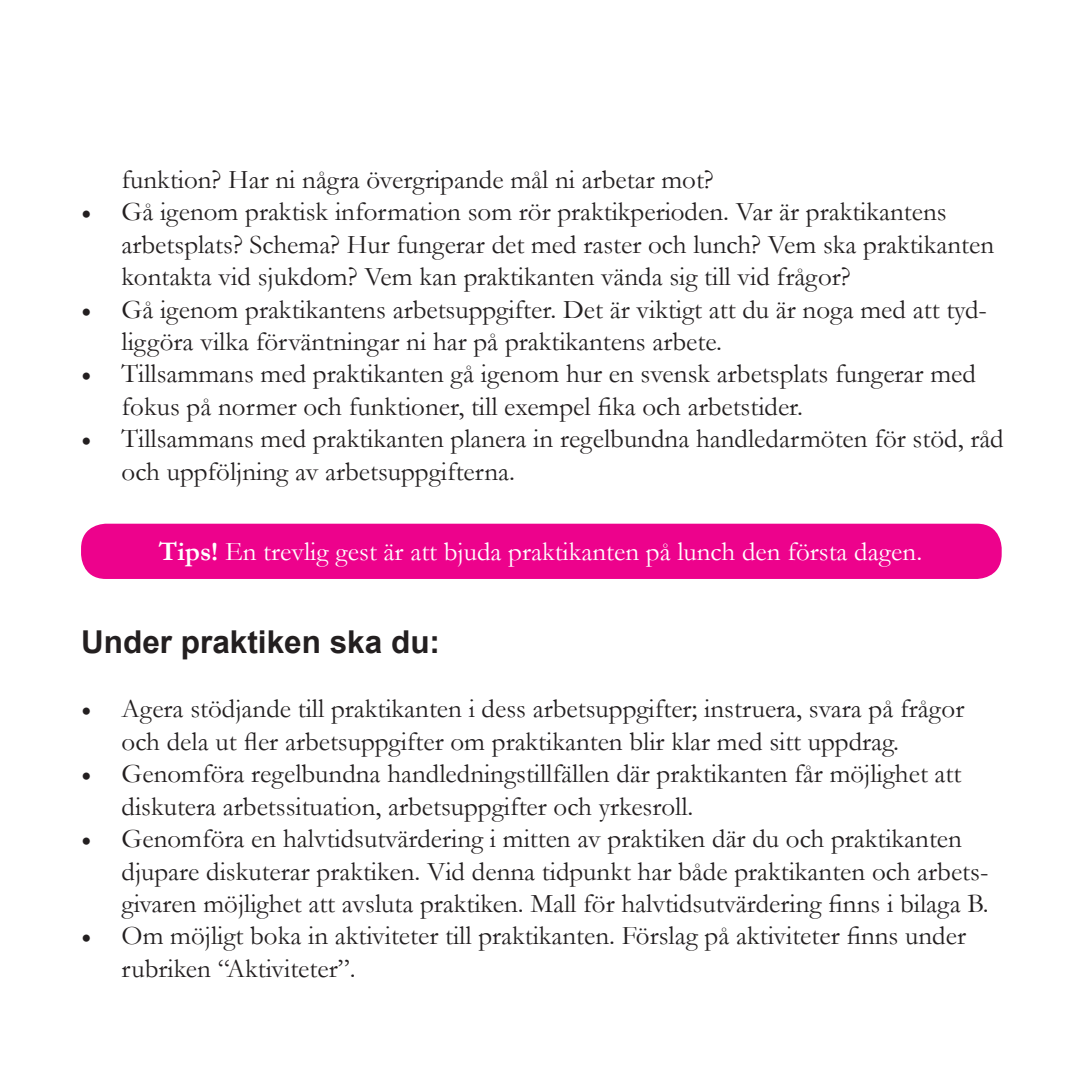
<style>
.page{position:relative;width:1085px;height:1085px;background:#fff}
.page>*{position:absolute;margin:0;border:0;box-sizing:border-box;transform-origin:0 0}
.t1{font:700 31.5px "Arial";color:#231f20}
.t2{font:27px/32.4px "Garamond";color:#231f20}
.t3{font:27px "Garamond";color:#fff}
.s1{font-family:"Minion Pro"}
.s2{font-weight:700}
</style>
<div class="page">
<div style="left:81px;top:523px;width:920px;height:56px;background:#ed028c;border-radius:25px"></div>
<p class="t2" style="left:122px;top:162px;width:593px">funktion? Har ni några övergripande mål ni arbetar mot?</p>
<p class="t2" style="left:122px;top:195px;width:873px;text-indent:-40px"><span class="s1">•</span> Gå igenom praktisk information som rör praktikperioden. Var är praktikantens arbetsplats? Schema? Hur fungerar det med raster och lunch? Vem ska praktikanten kontakta vid sjukdom? Vem kan praktikanten vända sig till vid frågor?</p>
<p class="t2" style="left:122px;top:292px;width:866px;text-indent:-40px"><span class="s1">•</span> Gå igenom praktikantens arbetsuppgifter. Det är viktigt att du är noga med att tyd&shy;liggöra vilka förväntningar ni har på praktikantens arbete.</p>
<p class="t2" style="left:122px;top:357px;width:855px;text-indent:-40px"><span class="s1">•</span> Tillsammans med praktikanten gå igenom hur en svensk arbetsplats fungerar med fokus på normer och funktioner, till exempel fika och arbetstider.</p>
<p class="t2" style="left:122px;top:422px;width:883px;text-indent:-40px"><span class="s1">•</span> Tillsammans med praktikanten planera in regelbundna handledarmöten för stöd, råd och uppföljning av arbetsuppgifterna.</p>
<p class="t3" style="left:159px;top:533px;width:764px"><span class="s2">Tips!</span> En trevlig gest är att bjuda praktikanten på lunch den första dagen.</p>
<p class="t1" style="left:81px;top:620px;width:360px">Under praktiken ska du:</p>
<p class="t2" style="left:122px;top:692px;width:844px;text-indent:-40px"><span class="s1">•</span> Agera stödjande till praktikanten i dess arbetsuppgifter; instruera, svara på frågor och dela ut fler arbetsuppgifter om praktikanten blir klar med sitt uppdrag.</p>
<p class="t2" style="left:122px;top:756px;width:841px;text-indent:-40px"><span class="s1">•</span> Genomföra regelbundna handledningstillfällen där praktikanten får möjlighet att diskutera arbetssituation, arbetsuppgifter och yrkesroll.</p>
<p class="t2" style="left:122px;top:821px;width:868px;text-indent:-40px"><span class="s1">•</span> Genomföra en halvtidsutvärdering i mitten av praktiken där du och praktikanten djupare diskuterar praktiken. Vid denna tidpunkt har både praktikanten och arbets&shy;givaren möjlighet att avsluta praktiken. Mall för halvtidsutvärdering finns i bilaga B.</p>
<p class="t2" style="left:122px;top:918px;width:845px;text-indent:-40px"><span class="s1">•</span> Om möjligt boka in aktiviteter till praktikanten. Förslag på aktiviteter finns under rubriken “Aktiviteter”.</p>
</div>
